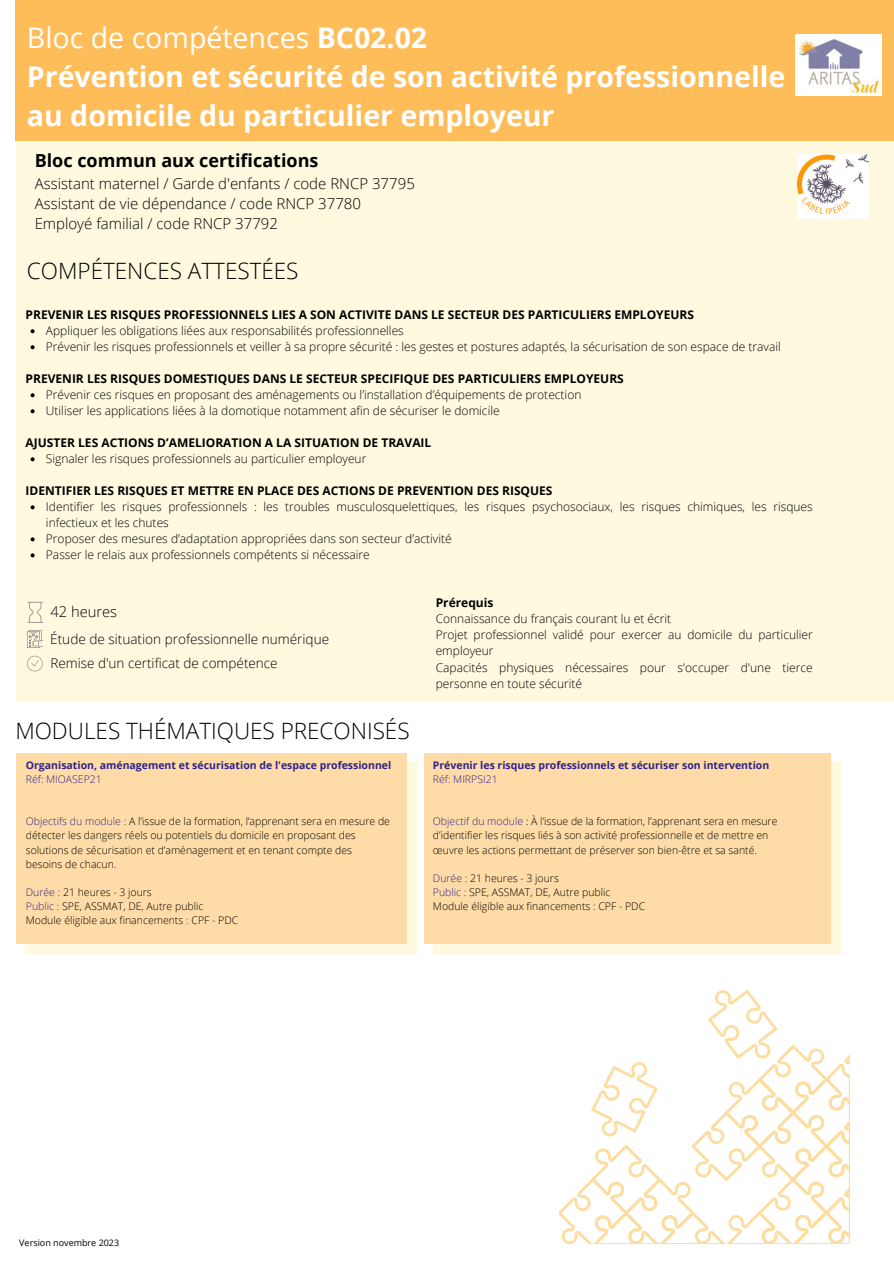
<style>
.page{position:relative;width:894px;height:1264px;background:#fff}
.page>*{position:absolute;margin:0;border:0;box-sizing:border-box;transform-origin:0 0}
.t1{font:700 28.5px/39.3px "Open Sans";color:#fff}
.t2{font:300 22.5px "Open Sans";color:#000}
.t3{font:700 18px "Open Sans";color:#000}
.t4{font:300 15px/20.2px "Open Sans";color:#000}
.t5{font:300 14.7px "Open Sans";color:#000}
.t6{font:300 13.65px "Open Sans";color:#000}
.t7{font:300 13.5px "Open Sans";color:#000}
.t8{font:300 12px/16px "Open Sans";color:#000}
.t9{font:700 12px "Open Sans";color:#000}
.t10{font:300 10.5px/14px "Open Sans";color:#000}
.t11{font:700 10.5px/14px "Open Sans";color:#302289}
.t12{font:300 10.5px "Open Sans";color:#302289}
.t13{font:9px "Open Sans";color:#000}
.s1{font-weight:400}
.s2{font-weight:300}
.s3{color:#302289}
.s4{color:#680a82}
.s5{font-weight:700}
</style>
<div class="page">
<div style="left:16px;top:141px;width:877px;height:560px;background:#fff9df"></div>
<div style="left:15px;top:0;width:878px;height:141px;background:#ffbd59"></div>
<svg style="left:25px;top:761px;width:392px;height:193px;background:#fff6da"></svg>
<div style="left:16px;top:752px;width:390px;height:191px;background:#ffdca7"></div>
<svg style="left:432px;top:761px;width:409px;height:193px;background:#fff6da"></svg>
<div style="left:424px;top:752px;width:406px;height:191px;background:#ffdca7"></div>
<svg style="left:27px;top:602px;width:16px;height:21px"></svg>
<svg style="left:27px;top:655px;width:16px;height:16px"></svg>
<svg style="left:27px;top:630px;width:16px;height:18px"></svg>
<svg style="left:31px;top:329px;width:4px;height:4px"></svg>
<svg style="left:31px;top:345px;width:4px;height:4px"></svg>
<svg style="left:31px;top:393px;width:4px;height:4px"></svg>
<svg style="left:31px;top:409px;width:4px;height:4px"></svg>
<svg style="left:31px;top:457px;width:4px;height:4px"></svg>
<svg style="left:31px;top:505px;width:4px;height:4px"></svg>
<svg style="left:31px;top:537px;width:4px;height:4px"></svg>
<svg style="left:31px;top:553px;width:4px;height:4px"></svg>
<svg style="left:559px;top:989px;width:290px;height:254px"></svg>
<img style="left:795px;top:35px;width:86px;height:60px">
<img style="left:797px;top:154px;width:71px;height:64px">
<h1 class="t1" style="left:27px;top:17px;width:759px"><span class="s1">Bloc de compétences</span> BC02.02<br>Prévention et sécurité de son activité professionnelle au domicile du particulier employeur</h1>
<p class="t3" style="left:35px;top:148px;width:285px">Bloc commun aux certifications</p>
<p class="t4" style="left:35px;top:173px;width:381px">Assistant maternel / Garde d'enfants / code RNCP 37795<br>Assistant de vie dépendance / code RNCP 37780<br>Employé familial / code RNCP 37792</p>
<p class="t2" style="left:27px;top:255px;width:273px">COMPÉTENCES ATTESTÉES</p>
<p class="t9" style="left:26px;top:306px;width:670px">PREVENIR LES RISQUES PROFESSIONNELS LIES A SON ACTIVITE DANS LE SECTEUR DES PARTICULIERS EMPLOYEURS</p>
<p class="t8" style="left:46px;top:322px;width:359px">Appliquer les obligations liées aux responsabilités professionnelles</p>
<h5 class="t8" style="left:46px;top:338px;width:736px">Prévenir les risques professionnels et veiller à sa propre sécurité : les gestes et postures adaptés, la sécurisation de son espace de travail</h5>
<p class="t9" style="left:26px;top:370px;width:599px">PREVENIR LES RISQUES DOMESTIQUES DANS LE SECTEUR SPECIFIQUE DES PARTICULIERS EMPLOYEURS</p>
<p class="t8" style="left:46px;top:386px;width:537px">Prévenir ces risques en proposant des aménagements ou l’installation d’équipements de protection</p>
<h5 class="t8" style="left:46px;top:402px;width:455px">Utiliser les applications liées à la domotique notamment afin de sécuriser le domicile</h5>
<p class="t9" style="left:26px;top:434px;width:407px">AJUSTER LES ACTIONS D’AMELIORATION A LA SITUATION DE TRAVAIL</p>
<h5 class="t8" style="left:46px;top:450px;width:322px">Signaler les risques professionnels au particulier employeur</h5>
<p class="t9" style="left:26px;top:482px;width:528px">IDENTIFIER LES RISQUES ET METTRE EN PLACE DES ACTIONS DE PREVENTION DES RISQUES</p>
<p class="t8" style="left:46px;top:498px;width:768px">Identifier les risques professionnels : les troubles musculosquelettiques, les risques psychosociaux, les risques chimiques, les risques infectieux et les chutes</p>
<p class="t8" style="left:46px;top:530px;width:407px">Proposer des mesures d’adaptation appropriées dans son secteur d’activité</p>
<p class="t8" style="left:46px;top:546px;width:325px">Passer le relais aux professionnels compétents si nécessaire</p>
<p class="t5" style="left:50px;top:601px;width:68px">42 heures</p>
<h2 class="t7" style="left:50px;top:653px;width:229px">Remise d'un certificat de compétence</h2>
<h5 class="t6" style="left:50px;top:630px;width:280px">Étude de situation professionnelle numérique</h5>
<h3 class="t2" style="left:15px;top:714px;width:395px">MODULES THÉMATIQUES PRECONISÉS</h3>
<h3 class="t11" style="left:26px;top:758px;width:367px">Organisation, aménagement et sécurisation de l'espace professionnel<br><span class="s2">Réf: MIOASEP21</span></h3>
<p class="t10" style="left:26px;top:814px;width:365px"><span class="s3">Objectifs du module :</span> A l’issue de la formation, l’apprenant sera en mesure de détecter les dangers réels ou potentiels du domicile en proposant des solutions de sécurisation et d’aménagement et en tenant compte des besoins de chacun.</p>
<h3 class="t10" style="left:26px;top:884px;width:127px"><span class="s3">Durée :</span> 21 heures - 3 jours</h3>
<p class="t10" style="left:26px;top:898px;width:179px"><span class="s3">Public :</span> SPE, ASSMAT, DE, Autre public</p>
<h4 class="t10" style="left:26px;top:912px;width:214px">Module éligible aux financements <span class="s4">:</span> CPF - PDC</h4>
<p class="t8" style="left:435px;top:594px;width:378px"><span class="s5">Prérequis<br></span>Connaissance du français courant lu et écrit<br>Projet professionnel validé pour exercer au domicile du particulier employeur<br>Capacités physiques nécessaires pour s'occuper d'une tierce personne en toute sécurité</p>
<h6 class="t11" style="left:433px;top:758px;width:338px">Prévenir les risques professionnels et sécuriser son intervention</h6>
<h2 class="t12" style="left:433px;top:772px;width:66px">Réf: MIRPSI21</h2>
<p class="t10" style="left:433px;top:814px;width:346px"><span class="s3">Objectif du module</span> : À l’issue de la formation, l’apprenant sera en mesure d’identifier les risques liés à son activité professionnelle et de mettre en œuvre les actions permettant de préserver son bien-être et sa santé.</p>
<p class="t10" style="left:433px;top:870px;width:127px"><span class="s3">Durée :</span> 21 heures - 3 jours</p>
<p class="t10" style="left:433px;top:884px;width:179px"><span class="s3">Public :</span> SPE, ASSMAT, DE, Autre public</p>
<p class="t10" style="left:433px;top:898px;width:214px">Module éligible aux financements : CPF - PDC</p>
<p class="t13" style="left:19px;top:1235px;width:101px">Version novembre 2023</p>
</div>
